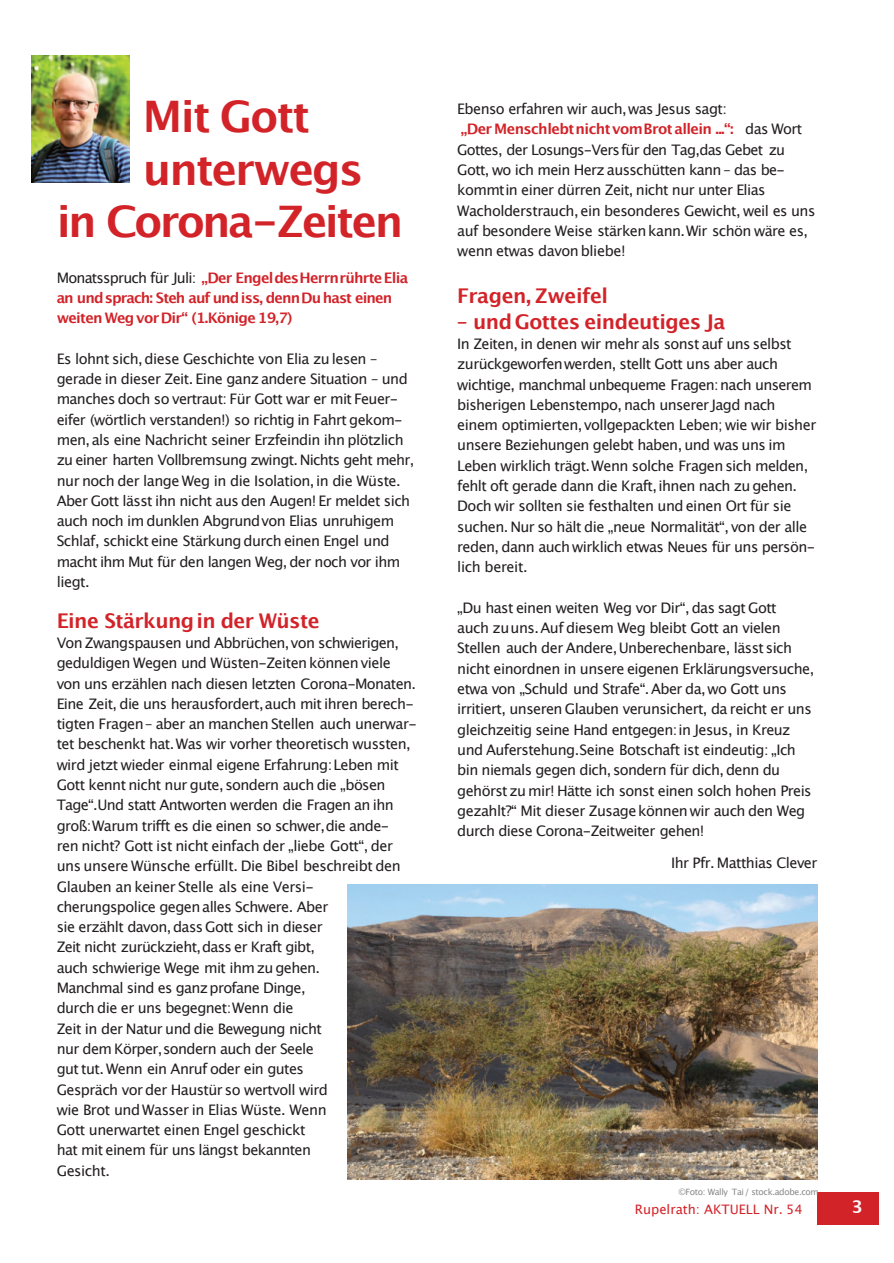
<style>
.page{position:relative;width:894px;height:1263px;background:#fff}
.page>*{position:absolute;margin:0;border:0;box-sizing:border-box;transform-origin:0 0}
.t1{font:43.5px "font 0000000024 ad 3 fb 3";letter-spacing:-.045em;color:#d22329}
.t2{font:20.25px "font 0000000024 ad 3 fb 3";letter-spacing:-.025em;color:#d22329}
.t3{font:17.4px "font 0000000024 ad 3 fb 3";color:#fff}
.t4{font:14.55px/20.2px "font 0000000024 ad 3 fb 3";letter-spacing:-.04em;color:#231f20}
.t5{font:14.55px/20.2px "font 0000000024 ad 3 fb 3";letter-spacing:-.055em;color:#d22329}
.t6{font:13.05px "font 0000000024 ad 3 fb 3";color:#d22329}
.t7{font:8.7px "font 0000000024 ad 3 fb 3";letter-spacing:-.04em;color:#898989}
.s1{color:#231f20}
.s2{color:#d22329}
</style>
<div class="page">
<div style="left:817px;top:1192px;width:61px;height:33px;background:#d22329"></div>
<img style="left:31px;top:55px;width:99px;height:128px">
<img style="left:348px;top:884px;width:469px;height:296px">
<h1 class="t1" style="left:143px;top:90px;width:169px">Mit Gott</h1>
<h1 class="t1" style="left:143px;top:143px;width:222px">unterwegs</h1>
<h1 class="t1" style="left:57px;top:195px;width:348px">in Corona-Zeiten</h1>
<p class="t5" style="left:57px;top:267px;width:353px"><span class="s1">Monatsspruch für Juli:</span> „Der EngeldesHerrnrührte Elia an undsprach: Steh auf und iss, dennDuhast einen weiten Weg vorDir“ (1.Könige 19,7)</p>
<p class="t4" style="left:57px;top:348px;width:359px">Es lohnt sich,diese Geschichte von Elia zu lesen – gerade in dieser Zeit. Eine ganz andere Situation – und manches doch so vertraut: Für Gott war er mit Feuer&shy;eifer (wörtlich verstanden!) so richtig in Fahrt gekom&shy;men,als eine Nachricht seiner Erzfeindin ihn plötzlich zu einer harten Vollbremsung zwingt. Nichts geht mehr, nur noch der lange Weg in die Isolation,in die Wüste.<br>Aber Gott lässt ihn nicht aus den Augen! Er meldet sich auch noch im dunklen Abgrundvon Elias unruhigem Schlaf, schickt eine Stärkung durch einen Engel und macht ihm Mut für den langen Weg, der noch vor ihm liegt.</p>
<h2 class="t2" style="left:57px;top:608px;width:264px">Eine Stärkungin der Wüste</h2>
<p class="t4" style="left:57px;top:632px;width:362px">Von Zwangspausen und Abbrüchen,von schwierigen, geduldigen Wegen und Wüsten-Zeiten können viele von uns erzählen nach diesen letzten Corona-Monaten.<br>Eine Zeit, die uns herausfordert,auch mit ihren berech&shy;tigten Fragen– aber an manchen Stellen auch unerwar&shy;tet beschenkt hat.Was wir vorher theoretisch wussten, wird jetzt wieder einmal eigene Erfahrung:Leben mit Gott kennt nicht nur gute, sondern auch die „bösen Tage“.Und statt Antworten werden die Fragen an ihn groß:Warum trifft es die einen so schwer,die ande-<br>ren nicht? Gott ist nicht einfach der „liebe Gott“, der uns unsere Wünsche erfüllt. Die Bibel beschreibt den Glauben an keiner Stelle als eine Versi&shy;cherungspolice gegen alles Schwere. Aber<br>sie erzählt davon,dass Gott sich in dieser<br>Zeit nicht zurückzieht,dass er Kraft gibt,<br>auch schwierige Wege mit ihm zu gehen.<br>Manchmal sind es ganzprofane Dinge,<br>durch die er uns begegnet:Wenn die<br>Zeit in der Natur und die Bewegung nicht<br>nur dem Körper,sondern auch der Seele<br>gut tut. Wenn ein Anruf oder ein gutes<br>Gespräch vor der Haustür so wertvoll wird<br>wie Brot undWasser in Elias Wüste. Wenn<br>Gott unerwartet einen Engel geschickt<br>hat mit einem für uns längst bekannten<br>Gesicht.</p>
<p class="t4" style="left:457px;top:98px;width:360px">Ebenso erfahren wir auch,was Jesus sagt:<br><span class="s2">„Der Menschlebtnicht vomBrot allein ...“:</span> das Wort Gottes, der Losungs-Versfür den Tag,das Gebet zu Gott, wo ich mein Herz ausschütten kann – das be&shy;kommtin einer dürren Zeit, nicht nur unter Elias Wacholderstrauch, ein besonderes Gewicht, weil es uns auf besondere Weise stärken kann.Wir schön wäre es, wenn etwas davon bliebe!</p>
<h2 class="t2" style="left:457px;top:283px;width:152px">Fragen, Zweifel</h2>
<h2 class="t2" style="left:457px;top:309px;width:270px">– und Gottes eindeutiges Ja</h2>
<p class="t4" style="left:457px;top:333px;width:360px">In Zeiten, in denen wir mehr als sonst auf uns selbst zurückgeworfenwerden, stellt Gott uns aber auch wichtige, manchmal unbequeme Fragen:nach unserem bisherigen Lebenstempo, nach unserer Jagd nach einem optimierten,vollgepackten Leben; wie wir bisher unsere Beziehungen gelebt haben, und was uns im Leben wirklich trägt.Wenn solche Fragen sich melden, fehlt oft gerade dann die Kraft, ihnen nach zu gehen.<br>Doch wir sollten sie festhalten und einen Ort für sie suchen. Nur so hält die „neue Normalität“, von der alle reden, dann auch wirklich etwas Neues für uns persön&shy;lich bereit.</p>
<p class="t4" style="left:457px;top:597px;width:358px">„Du hast einen weiten Weg vor Dir“, das sagt Gott<br>auch zuuns.Auf diesem Weg bleibt Gott an vielen Stellen auch der Andere,Unberechenbare, lässt sich nicht einordnen in unsere eigenen Erklärungsversuche, etwa von „Schuld und Strafe“.Aber da, wo Gott uns irritiert, unseren Glauben verunsichert, da reicht er uns gleichzeitig seine Hand entgegen:in Jesus, in Kreuz und Auferstehung.Seine Botschaft ist eindeutig: „Ich bin niemals gegen dich, sondern für dich, denn du gehörst zu mir! Hätte ich sonst einen solch hohen Preis gezahlt?“ Mit dieser Zusagekönnen wir auch den Weg durch diese Corona-Zeitweiter gehen!</p>
<p class="t4" style="left:671px;top:852px;width:148px">Ihr Pfr. Matthias Clever</p>
<p class="t7" style="left:679px;top:1186px;width:142px">©Foto: Wally Tai/ stock.adobe.com</p>
<p class="t6" style="left:635px;top:1202px;width:169px">Rupelrath: AKTUELL Nr. 54</p>
<p class="t3" style="left:852px;top:1196px;width:13px">3</p>
</div>
